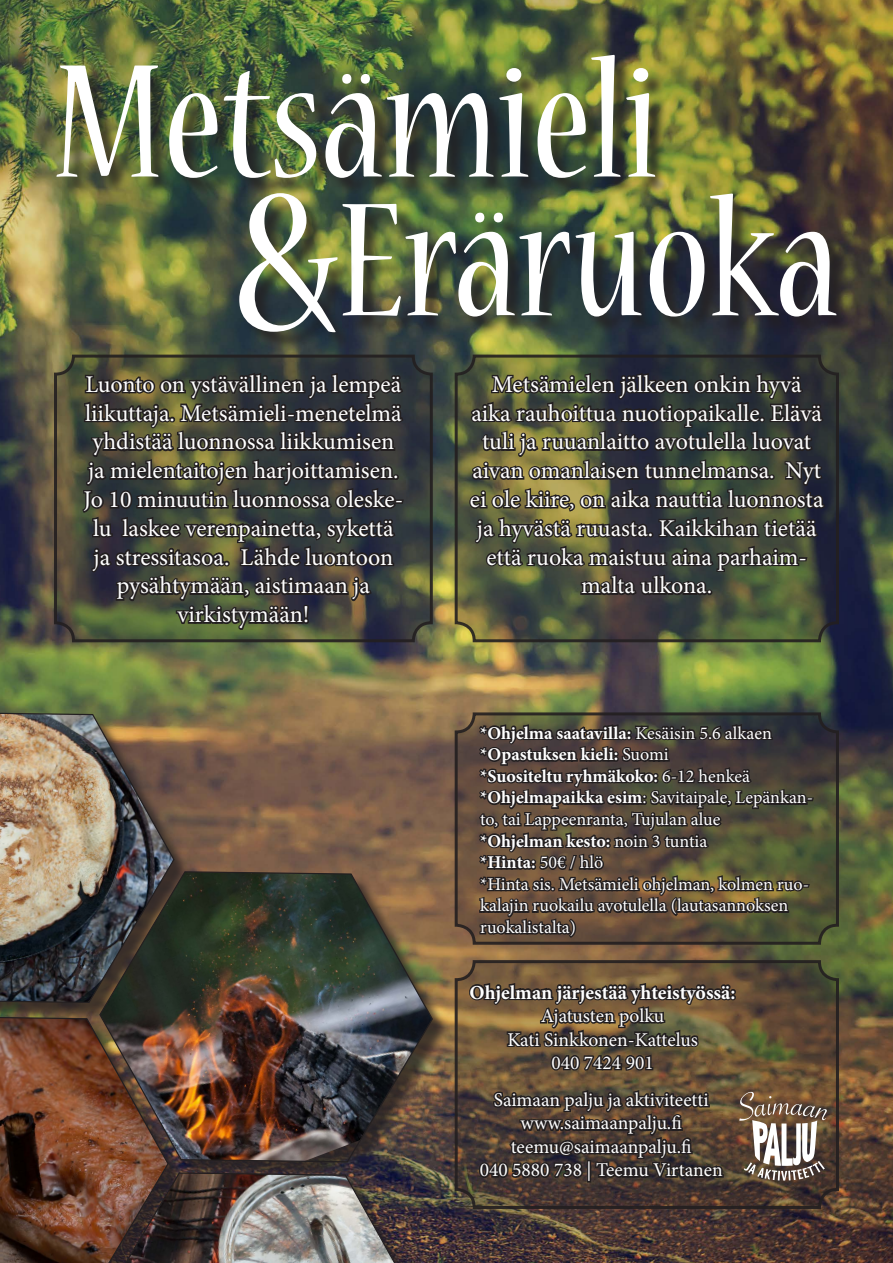
<style>
.page{position:relative;width:893px;height:1263px;background:#fff}
.page>*{position:absolute;margin:0;border:0;box-sizing:border-box;transform-origin:0 0}
.t1{font:condensed 225px "Nueva Std";color:#fff}
.t2{font:condensed 180px "Nueva Std";color:#fff}
.t3{font:24px/28.8px "Minion Pro";color:#fff;text-align:center}
.t4{font:700 19.8px "Minion Pro";color:#fff}
.t5{font:19.5px "Minion Pro";color:#fff}
.t6{font:18px/21.6px "Minion Pro";color:#fff}
.t7{font:700 18px "Minion Pro";color:#fff}
.s1{font-weight:400}
.s2{font-weight:700}
</style>
<div class="page">
<img style="left:0;top:0;width:893px;height:1263px">
<svg style="left:56px;top:356px;width:375px;height:285px;background:#4b4b3c"></svg>
<div style="left:54px;top:355px;width:379px;height:287px;border:3px solid #231f20;border-radius:18px"></div>
<svg style="left:456px;top:356px;width:381px;height:285px;background:#4a4f3c"></svg>
<div style="left:455px;top:355px;width:384px;height:287px;border:3px solid #231f20;border-radius:18px"></div>
<div style="left:59px;top:58px;width:614px;height:139px;background:#231f20;opacity:.75"></div>
<svg style="left:456px;top:962px;width:381px;height:245px;background:#534133"></svg>
<div style="left:455px;top:960px;width:384px;height:249px;border:3px solid #231f20;border-radius:18px"></div>
<div style="left:346px;top:197px;width:508px;height:138px;background:#231f20;opacity:.75"></div>
<svg style="left:467px;top:173px;width:360px;height:424px;background:#404534"></svg>
<div style="left:0;top:714px;width:451px;height:549px;background:#231f20;opacity:.75"></div>
<img style="left:0;top:711px;width:175px;height:293px">
<img style="left:99px;top:871px;width:335px;height:292px">
<img style="left:0;top:1015px;width:428px;height:248px">
<svg style="left:80px;top:189px;width:326px;height:448px;background:#424735"></svg>
<svg style="left:456px;top:714px;width:381px;height:229px;background:#544938"></svg>
<svg style="left:468px;top:683px;width:359px;height:507px;background:#544836"></svg>
<p class="t2" style="left:54px;top:41px;width:606px">Metsämieli</p>
<p class="t1" style="left:233px;top:161px;width:111px">&amp;</p>
<p class="t2" style="left:338px;top:180px;width:503px">Eräruoka</p>
<p class="t3" style="left:84px;top:370px;width:321px">Luonto on ystävällinen ja lempeä liikuttaja. Metsämieli-menetelmä yhdistää luonnossa liikkumisen ja mielentaitojen harjoittamisen.<br>Jo 10 minuutin luonnossa oleske&shy;lu laskee verenpainetta, sykettä ja stressitasoa. Lähde luontoon pysähtymään, aistimaan ja</p>
<p class="t3" style="left:177px;top:600px;width:134px">virkistymään!</p>
<p class="t3" style="left:470px;top:370px;width:355px">Metsämielen jälkeen onkin hyvä aika rauhoittua nuotiopaikalle. Elävä tuli ja ruuanlaitto avotulella luovat aivan omanlaisen tunnelmansa. Nyt ei ole kiire, on aika nauttia luonnosta ja hyvästä ruuasta. Kaikkihan tietää että ruoka maistuu aina parhaim&shy;malta ulkona.</p>
<p class="t7" style="left:480px;top:720px;width:293px">*Ohjelma saatavilla: <span class="s1">Kesäisin 5.6 alkaen</span></p>
<p class="t7" style="left:480px;top:742px;width:190px">*Opastuksen kieli: <span class="s1">Suomi</span></p>
<p class="t7" style="left:480px;top:763px;width:271px">*Suositeltu ryhmäkoko: <span class="s1">6-12 henkeä</span></p>
<p class="t6" style="left:480px;top:787px;width:334px"><span class="s2">*Ohjelmapaikka esim</span>: Savitaipale, Lepänkan&shy;to, tai Lappeenranta, Tujulan alue</p>
<p class="t7" style="left:480px;top:828px;width:229px">*Ohjelman kesto: <span class="s1">noin 3 tuntia</span></p>
<p class="t7" style="left:480px;top:850px;width:125px">*Hinta: <span class="s1">50€ / hlö</span></p>
<p class="t6" style="left:480px;top:873px;width:330px">*Hinta sis. Metsämieli ohjelman, kolmen ruo&shy;kalajin ruokailu avotulella (lautasannoksen ruokalistalta)</p>
<p class="t4" style="left:470px;top:978px;width:267px">Ohjelman järjestää yhteistyössä:</p>
<p class="t5" style="left:541px;top:1003px;width:125px">Ajatusten polku</p>
<p class="t5" style="left:507px;top:1026px;width:192px">Kati Sinkkonen-Kattelus</p>
<p class="t5" style="left:551px;top:1049px;width:104px">040 7424 901</p>
<p class="t5" style="left:494px;top:1087px;width:216px">Saimaan palju ja aktiviteetti</p>
<p class="t5" style="left:521px;top:1110px;width:163px">www.saimaanpalju.fi</p>
<p class="t5" style="left:511px;top:1133px;width:182px">teemu@saimaanpalju.fi</p>
<p class="t5" style="left:480px;top:1157px;width:245px">040 5880 738 | Teemu Virtanen</p>
</div>
